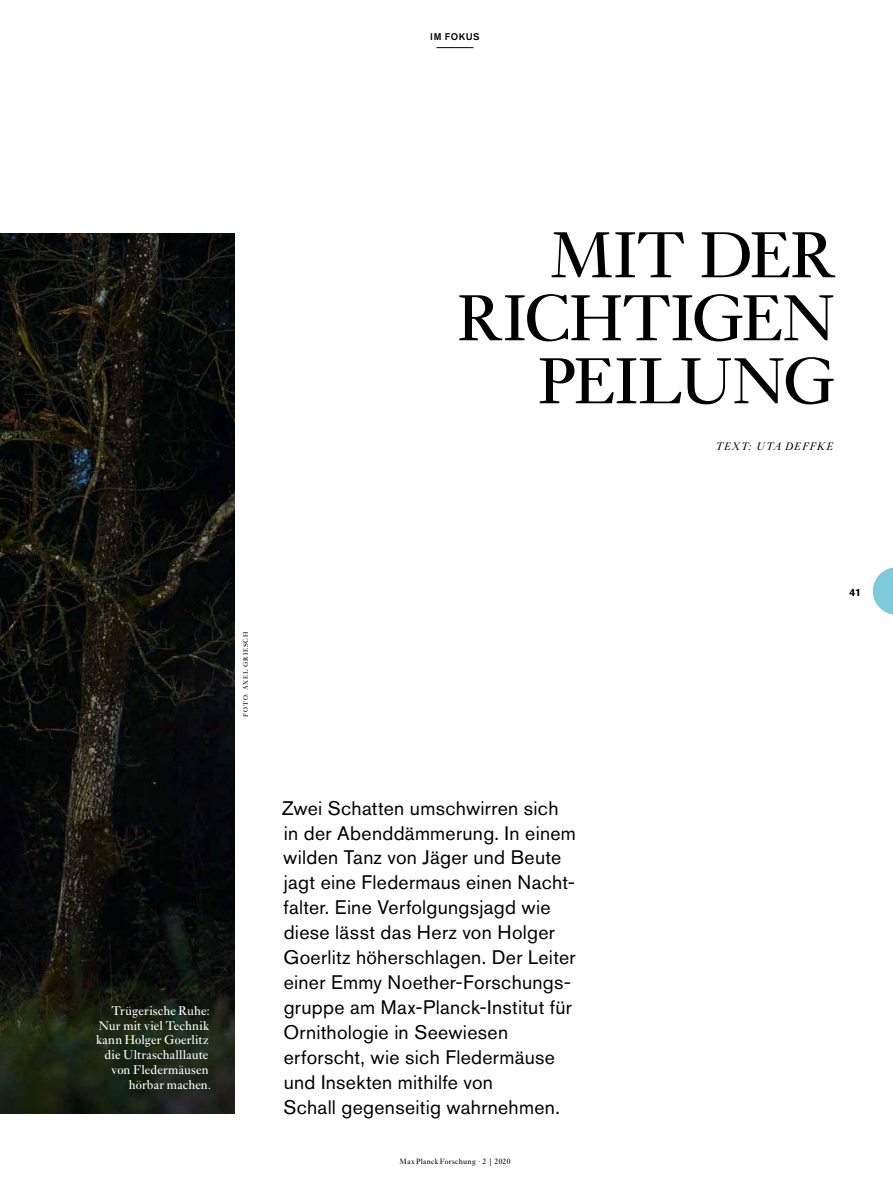
<style>
.page{position:relative;width:893px;height:1191px;background:#fff}
.page>*{position:absolute;margin:0;border:0;box-sizing:border-box;transform-origin:0 0}
.t1{font:67.5px/63px "Ehrhardt MT Pro";letter-spacing:-.015em;color:#000;text-align:right}
.t2{font:19.5px/24.9px "Akzidenz Grotesk Pro";letter-spacing:.015em;color:#000}
.t3{font:13.2px/14.7px "Ehrhardt MT Pro";letter-spacing:.02em;color:#fff;text-align:right}
.t4{font:italic 11.4px "Ehrhardt MT Pro";letter-spacing:.06em;color:#000}
.t5{font:700 10.5px "Akzidenz Grotesk Pro";color:#000}
.t6{font:500 9.6px "Akzidenz Grotesk Pro";letter-spacing:.06em;color:#000}
.t7{font:7.95px "Ehrhardt MT Pro";letter-spacing:.04em;color:#000}
.t8{font:6.75px "Ehrhardt MT Pro";letter-spacing:.11em;color:#000}
</style>
<div class="page">
<img style="left:0;top:233px;width:234px;height:880px">
<svg style="left:873px;top:567px;width:20px;height:48px"></svg>
<hr style="left:436px;top:47px;width:37px;height:1px;background:#000">
<p class="t6" style="left:430px;top:30px;width:51px">IM FOKUS</p>
<h1 class="t1" style="left:458px;top:226px;width:379px">Mit der richtigen peilung</h1>
<p class="t4" style="left:716px;top:439px;width:119px">TEXT: UTA DEFFKE</p>
<p class="t8" style="left:242px;top:716px;width:86px;rotate:-90deg">Foto: Axel Griesch</p>
<p class="t3" style="left:96px;top:1003px;width:117px">Trügerische Ruhe:<br>Nur mit viel Technik kann Holger Goerlitz die Ultraschalllaute von Fledermäusen hörbar machen.</p>
<p class="t2" style="left:282px;top:795px;width:295px">Zwei Schatten umschwirren sich in der Abenddämmerung. In einem wilden Tanz von Jäger und Beute jagt eine Fledermaus einen Nacht&shy;falter. Eine Verfolgungsjagd wie diese lässt das Herz von Holger<br>Goerlitz höherschlagen. Der Leiter einer Emmy Noether-Forschungs&shy;gruppe am Max-Planck-Institut für<br>Ornithologie in Seewiesen erforscht, wie sich Fledermäuse und Insekten mithilfe von<br>Schall gegenseitig wahrnehmen.</p>
<p class="t7" style="left:400px;top:1156px;width:112px">Max Planck Forschung · 2 | 2020</p>
<p class="t5" style="left:849px;top:585px;width:13px">41</p>
</div>
